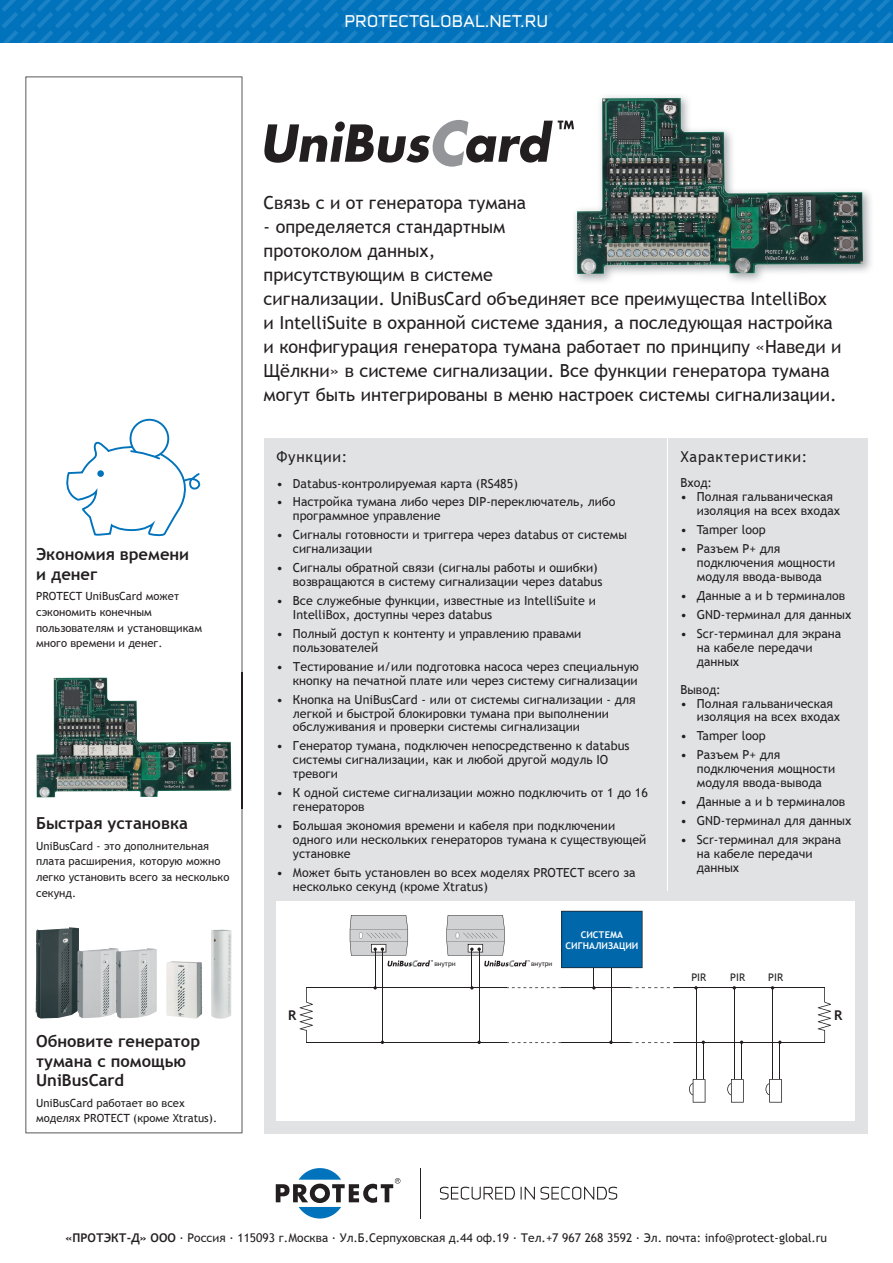
<style>
.page{position:relative;width:893px;height:1263px;background:#fff}
.page>*{position:absolute;margin:0;border:0;box-sizing:border-box;transform-origin:0 0}
.t1{font:18px/24px "Trebuchet MS";color:#231f20}
.t2{font:700 16.5px/19.5px "Trebuchet MS";color:#231f20}
.t3{font:15.3px "Infinity T Bold";letter-spacing:.045em;color:#fff}
.t4{font:15px "Trebuchet MS";letter-spacing:.05em;color:#231f20}
.t5{font:700 13.5px "Trebuchet MS";color:#231f20}
.t6{font:12.45px/14px "Trebuchet MS";color:#231f20}
.t7{font:12px "Trebuchet MS";color:#231f20}
.t8{font:11.25px/15.8px "Trebuchet MS";color:#231f20}
.t9{font:10.5px "Trebuchet MS";color:#231f20}
.t10{font:700 9.3px/10.8px "Trebuchet MS";color:#fff;text-align:center}
.t11{font:6.75px "Trebuchet MS";color:#231f20}
.s1{font-weight:700}
</style>
<div class="page">
<div style="left:264px;top:438px;width:603px;height:695px;background:#e1e2e4"></div>
<img style="left:575px;top:96px;width:296px;height:186px">
<img style="left:577px;top:98px;width:191px;height:176px">
<img style="left:767px;top:192px;width:96px;height:72px">
<svg style="left:26px;top:77px;width:216px;height:1056px"></svg>
<svg style="left:440px;top:1187px;width:75px;height:13px"></svg>
<svg style="left:521px;top:1187px;width:96px;height:13px"></svg>
<svg style="left:276px;top:1168px;width:124px;height:50px"></svg>
<hr style="left:420px;top:1168px;width:1px;height:50px;background:#231f20">
<svg style="left:2px;top:0;width:891px;height:43px;background:#0777be"></svg>
<img style="left:211px;top:930px;width:21px;height:89px">
<img style="left:36px;top:927px;width:43px;height:91px">
<img style="left:78px;top:948px;width:38px;height:70px">
<img style="left:116px;top:948px;width:41px;height:70px">
<img style="left:166px;top:961px;width:37px;height:58px">
<svg style="left:65px;top:417px;width:136px;height:128px"></svg>
<div style="left:276px;top:902px;width:579px;height:219px;background:#fff"></div>
<hr style="left:594px;top:949px;width:1px;height:38px;background:#231f20">
<hr style="left:611px;top:949px;width:1px;height:94px;background:#231f20">
<hr style="left:375px;top:949px;width:1px;height:38px;background:#231f20">
<hr style="left:382px;top:949px;width:1px;height:94px;background:#231f20">
<hr style="left:472px;top:949px;width:1px;height:38px;background:#231f20">
<hr style="left:479px;top:949px;width:1px;height:94px;background:#231f20">
<hr style="left:696px;top:987px;width:1px;height:112px;background:#231f20">
<hr style="left:703px;top:1042px;width:1px;height:39px;background:#231f20">
<svg style="left:689px;top:1079px;width:16px;height:23px"></svg>
<hr style="left:734px;top:987px;width:1px;height:112px;background:#231f20">
<hr style="left:741px;top:1042px;width:1px;height:39px;background:#231f20">
<svg style="left:727px;top:1079px;width:17px;height:23px"></svg>
<hr style="left:772px;top:987px;width:1px;height:112px;background:#231f20">
<hr style="left:779px;top:1042px;width:1px;height:39px;background:#231f20">
<svg style="left:765px;top:1079px;width:17px;height:23px"></svg>
<svg style="left:561px;top:911px;width:82px;height:57px;background:#0264a5"></svg>
<hr style="left:306px;top:987px;width:200px;height:1px;background:#231f20">
<hr style="left:561px;top:987px;width:68px;height:1px;background:#231f20">
<hr style="left:561px;top:1042px;width:68px;height:1px;background:#231f20">
<svg style="left:506px;top:987px;width:55px;height:1px"></svg>
<svg style="left:629px;top:987px;width:45px;height:1px"></svg>
<svg style="left:506px;top:1042px;width:55px;height:1px"></svg>
<svg style="left:629px;top:1042px;width:45px;height:1px"></svg>
<hr style="left:674px;top:987px;width:151px;height:1px;background:#231f20">
<hr style="left:674px;top:1042px;width:151px;height:1px;background:#231f20">
<hr style="left:306px;top:1042px;width:200px;height:1px;background:#231f20">
<svg style="left:300px;top:988px;width:13px;height:54px"></svg>
<svg style="left:818px;top:988px;width:13px;height:55px"></svg>
<svg style="left:350px;top:915px;width:83px;height:52px"></svg>
<svg style="left:446px;top:915px;width:84px;height:52px"></svg>
<svg style="left:264px;top:120px;width:310px;height:47px"></svg>
<img style="left:32px;top:673px;width:211px;height:135px">
<img style="left:36px;top:677px;width:147px;height:120px">
<img style="left:183px;top:742px;width:48px;height:49px">
<hr style="left:668px;top:438px;width:1px;height:453px;background:#fff">
<p class="t3" style="left:345px;top:10px;width:204px">PROTECTGLOBAL.NET.RU</p>
<h1 class="t1" style="left:264px;top:191px;width:264px">Связь с и от генератора тумана</h1>
<p class="t1" style="left:264px;top:215px;width:579px">- определяется стандартным<br>протоколом данных,<br>присутствующим в системе<br>сигнализации. UniBusCard объединяет все преимущества IntelliBox и IntelliSuite в охранной системе здания, а последующая настройка и конфигурация генератора тумана работает по принципу «Наведи и Щёлкни» в системе сигнализации. Все функции генератора тумана могут быть интегрированы в меню настроек системы сигнализации.</p>
<h2 class="t2" style="left:36px;top:545px;width:155px">Экономия времени и денег</h2>
<p class="t8" style="left:36px;top:588px;width:167px">PROTECT UniBusCard может сэкономить конечным пользователям и установщикам много времени и денег.</p>
<h2 class="t2" style="left:36px;top:814px;width:153px">Быстрая установка</h2>
<p class="t8" style="left:36px;top:838px;width:195px">UniBusCard - это дополнительная плата расширения, которую можно легко установить всего за несколько секунд.</p>
<h2 class="t2" style="left:36px;top:1032px;width:165px">Обновите генератор тумана с помощью<br>UniBusCard</h2>
<p class="t8" style="left:36px;top:1095px;width:182px">UniBusCard работает во всех моделях PROTECT (кроме Xtratus).</p>
<p class="t4" style="left:276px;top:448px;width:72px">Функции:</p>
<p class="t4" style="left:680px;top:448px;width:129px">Характеристики:</p>
<p class="t6" style="left:276px;top:476px;width:243px">• Databus-контролируемая карта (RS485)</p>
<p class="t6" style="left:293px;top:495px;width:324px;text-indent:-16px">• Настройка тумана либо через DIP-переключатель, либо программное управление</p>
<p class="t6" style="left:293px;top:528px;width:335px;text-indent:-16px">• Сигналы готовности и триггера через databus от системы сигнализации</p>
<p class="t6" style="left:293px;top:561px;width:311px;text-indent:-16px">• Сигналы обратной связи (сигналы работы и ошибки) возвращаются в систему сигнализации через databus</p>
<p class="t6" style="left:293px;top:594px;width:304px;text-indent:-16px">• Все служебные функции, известные из IntelliSuite и<br>IntelliBox, доступны через databus</p>
<p class="t6" style="left:293px;top:627px;width:290px;text-indent:-16px">• Полный доступ к контенту и управлению правами пользователей</p>
<p class="t6" style="left:276px;top:659px;width:364px;text-align:right">• Тестирование и/или подготовка насоса через специальную кнопку на печатной плате или через систему сигнализации</p>
<p class="t6" style="left:293px;top:692px;width:344px;text-indent:-16px">• Кнопка на UniBusCard - или от системы сигнализации - для легкой и быстрой блокировки тумана при выполнении обслуживания и проверки системы сигнализации</p>
<p class="t6" style="left:293px;top:739px;width:338px;text-indent:-16px">• Генератор тумана, подключен непосредственно к databus системы сигнализации, как и любой другой модуль IO тревоги</p>
<p class="t6" style="left:293px;top:786px;width:357px;text-indent:-16px">• К одной системе сигнализации можно подключить от 1 до 16 генераторов</p>
<p class="t6" style="left:293px;top:819px;width:355px;text-indent:-16px">• Большая экономия времени и кабеля при подключении одного или нескольких генераторов тумана к существующей установке</p>
<p class="t6" style="left:293px;top:865px;width:344px;text-indent:-16px">• Может быть установлен во всех моделях PROTECT всего за несколько секунд (кроме Xtratus)</p>
<p class="t11" style="left:434px;top:960px;width:23px">внутри</p>
<p class="t11" style="left:531px;top:960px;width:23px">внутри</p>
<p class="t10" style="left:565px;top:929px;width:74px">СИСТЕМА<br>СИГНАЛИЗАЦИИ</p>
<p class="t6" style="left:680px;top:476px;width:33px">Вход:</p>
<p class="t6" style="left:697px;top:490px;width:145px;text-indent:-16px">• Полная гальваническая изоляция на всех входах</p>
<p class="t6" style="left:680px;top:523px;width:87px">• Tamper loop</p>
<p class="t6" style="left:697px;top:542px;width:140px;text-indent:-16px">• Разъем P+ для подключения мощности модуля ввода-вывода</p>
<p class="t6" style="left:680px;top:589px;width:166px">• Данные a и b терминалов</p>
<p class="t6" style="left:680px;top:608px;width:172px">• GND-терминал для данных</p>
<p class="t6" style="left:697px;top:626px;width:146px;text-indent:-16px">• Scr-терминал для экрана на кабеле передачи данных</p>
<p class="t6" style="left:680px;top:682px;width:42px">Вывод:</p>
<p class="t6" style="left:697px;top:696px;width:145px;text-indent:-16px">• Полная гальваническая изоляция на всех входах</p>
<p class="t6" style="left:680px;top:729px;width:87px">• Tamper loop</p>
<p class="t6" style="left:697px;top:748px;width:140px;text-indent:-16px">• Разъем P+ для подключения мощности модуля ввода-вывода</p>
<p class="t6" style="left:680px;top:795px;width:166px">• Данные a и b терминалов</p>
<p class="t6" style="left:680px;top:814px;width:172px">• GND-терминал для данных</p>
<p class="t6" style="left:697px;top:833px;width:146px;text-indent:-16px">• Scr-терминал для экрана на кабеле передачи данных</p>
<p class="t9" style="left:691px;top:971px;width:16px">PIR</p>
<p class="t9" style="left:730px;top:971px;width:16px">PIR</p>
<p class="t9" style="left:768px;top:971px;width:16px">PIR</p>
<p class="t5" style="left:288px;top:1007px;width:10px">R</p>
<p class="t5" style="left:834px;top:1007px;width:10px">R</p>
<p class="t7" style="left:66px;top:1231px;width:763px"><span class="s1">«ПРОТЭКТ-Д» ООО</span> · Россия · 115093 г.Москва · Ул.Б.Серпуховская д.44 оф.19 · Тел.+7 967 268 3592 · Эл. почта: info@protect-global.ru</p>
</div>
